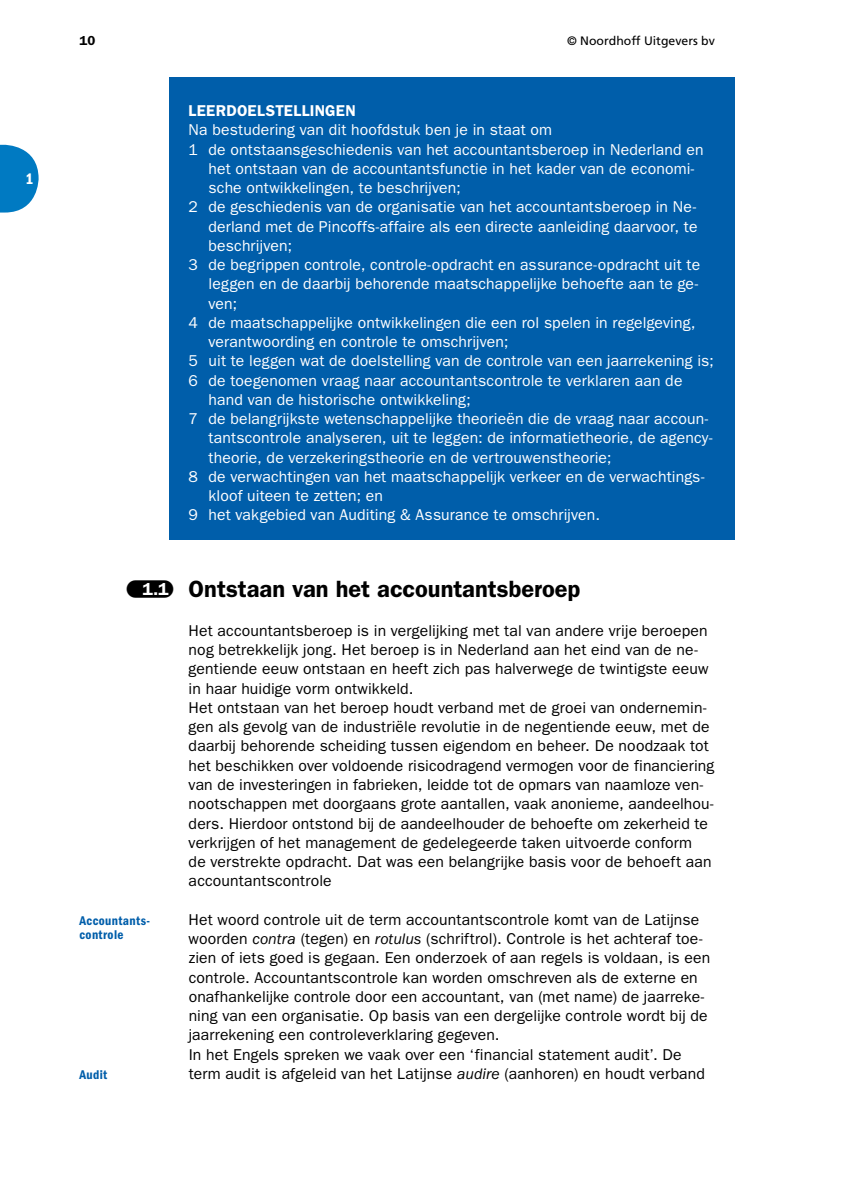
<style>
.page{position:relative;width:844px;height:1191px;background:#fff}
.page>*{position:absolute;margin:0;border:0;box-sizing:border-box;transform-origin:0 0}
.t1{font:600 23.62px "ITC Franklin Gothic Std";color:#000}
.t2{font:15.75px/19.2px "ITC Franklin Gothic Std";letter-spacing:.01em;color:#000}
.t3{font:15.75px "ITC Franklin Gothic Std";letter-spacing:.01em;color:#fff}
.t4{font:600 15.75px "ITC Franklin Gothic Std";letter-spacing:.015em;color:#fff}
.t5{font:15.75px "ITC Franklin Gothic Std Dm Cd";color:#fff}
.t6{font:13.12px/14.3px "ITC Franklin Gothic Std Dm Cd";letter-spacing:.025em;color:#005eaa}
.t7{font:600 13.12px "ITC Franklin Gothic Std";color:#000}
.t8{font:12.25px "Frutiger LT Std";color:#000}
.s1{font-family:"Franklin Gothic Demi Met Pil";font-weight:400;font-size:17.5px}
.s2{font-size:17.5px;color:#fff}
.s3{font-style:italic}
</style>
<div class="page">
<svg style="left:0;top:145px;width:39px;height:67px"></svg>
<div style="left:169px;top:77px;width:565px;height:462px;background:#005eaa"></div>
<p class="t5" style="left:26px;top:169px;width:10px">1</p>
<p class="t7" style="left:79px;top:32px;width:17px">10</p>
<p class="t8" style="left:567px;top:33px;width:149px">© Noordhoff Uitgevers bv</p>
<p class="t4" style="left:189px;top:101px;width:169px">Leerdoelstellingen</p>
<p class="t3" style="left:189px;top:121px;width:365px">Na bestudering van dit hoofdstuk ben je in staat om</p>
<p class="t3" style="left:189px;top:140px;width:516px">1 de ontstaansgeschiedenis van het accountantsberoep in Nederland en</p>
<p class="t3" style="left:208px;top:159px;width:487px">het ontstaan van de accountantsfunctie in het kader van de economi-</p>
<p class="t3" style="left:208px;top:179px;width:254px">sche ontwikkelingen, te beschrijven;</p>
<p class="t3" style="left:189px;top:198px;width:509px">2 de geschiedenis van de organisatie van het accountantsberoep in Ne-</p>
<p class="t3" style="left:208px;top:217px;width:490px">derland met de Pincoffs-affaire als een directe aanleiding daarvoor, te</p>
<p class="t3" style="left:208px;top:236px;width:85px">beschrijven;</p>
<p class="t3" style="left:189px;top:256px;width:513px">3 de begrippen controle, controle-opdracht en assurance-opdracht uit te</p>
<p class="t3" style="left:208px;top:275px;width:491px">leggen en de daarbij behorende maatschappelijke behoefte aan te ge-</p>
<p class="t3" style="left:208px;top:294px;width:30px">ven;</p>
<p class="t3" style="left:189px;top:313px;width:508px">4 de maatschappelijke ontwikkelingen die een rol spelen in regelgeving,</p>
<p class="t3" style="left:208px;top:333px;width:301px">verantwoording en controle te omschrijven;</p>
<p class="t3" style="left:189px;top:352px;width:526px">5 uit te leggen wat de doelstelling van de controle van een jaarrekening is;</p>
<p class="t3" style="left:189px;top:371px;width:495px">6 de toegenomen vraag naar accountantscontrole te verklaren aan de</p>
<p class="t3" style="left:208px;top:390px;width:264px">hand van de historische ontwikkeling;</p>
<p class="t3" style="left:189px;top:410px;width:521px">7 de belangrijkste wetenschappelijke theorieën die de vraag naar accoun-</p>
<p class="t3" style="left:208px;top:429px;width:505px">tantscontrole analyseren, uit te leggen: de informatietheorie, de agency-</p>
<p class="t3" style="left:208px;top:448px;width:404px">theorie, de verzekeringstheorie en de vertrouwenstheorie;</p>
<p class="t3" style="left:189px;top:467px;width:517px">8 de verwachtingen van het maatschappelijk verkeer en de verwachtings-</p>
<p class="t3" style="left:208px;top:487px;width:176px">kloof uiteen te zetten; en</p>
<p class="t3" style="left:189px;top:506px;width:413px">9 het vakgebied van Auditing &amp; Assurance te omschrijven.</p>
<h1 class="t1" style="left:127px;top:575px;width:455px"><span class="s1">§</span><span class="s2">1.1</span> Ontstaan van het accountantsberoep</h1>
<p class="t2" style="left:189px;top:621px;width:527px">Het accountantsberoep is in vergelijking met tal van andere vrije beroepen nog betrekkelijk jong. Het beroep is in Nederland aan het eind van de ne&shy;gentiende eeuw ontstaan en heeft zich pas halverwege de twintigste eeuw in haar huidige vorm ontwikkeld.<br>Het ontstaan van het beroep houdt verband met de groei van ondernemin&shy;gen als gevolg van de industriële revolutie in de negentiende eeuw, met de daarbij behorende scheiding tussen eigendom en beheer. De noodzaak tot het beschikken over voldoende risicodragend vermogen voor de financiering van de investeringen in fabrieken, leidde tot de opmars van naamloze ven&shy;nootschappen met doorgaans grote aantallen, vaak anonieme, aandeelhou&shy;ders. Hierdoor ontstond bij de aandeelhouder de behoefte om zekerheid te verkrijgen of het management de gedelegeerde taken uitvoerde conform<br>de verstrekte opdracht. Dat was een belangrijke basis voor de behoeft aan accountantscontrole</p>
<p class="t2" style="left:189px;top:910px;width:523px">Het woord controle uit de term accountantscontrole komt van de Latijnse woorden <span class="s3">contra</span> (tegen) en <span class="s3">rotulus</span> (schriftrol). Controle is het achteraf toe&shy;zien of iets goed is gegaan. Een onderzoek of aan regels is voldaan, is een controle. Accountantscontrole kan worden omschreven als de externe en onafhankelijke controle door een accountant, van (met name) de jaarreke&shy;ning van een organisatie. Op basis van een dergelijke controle wordt bij de jaarrekening een controleverklaring gegeven.<br>In het Engels spreken we vaak over een ‘financial statement audit’. De term audit is afgeleid van het Latijnse <span class="s3">audire</span> (aanhoren) en houdt verband</p>
<p class="t6" style="left:79px;top:913px;width:72px">accountants&shy;controle</p>
<p class="t6" style="left:79px;top:1067px;width:29px">audit</p>
</div>
